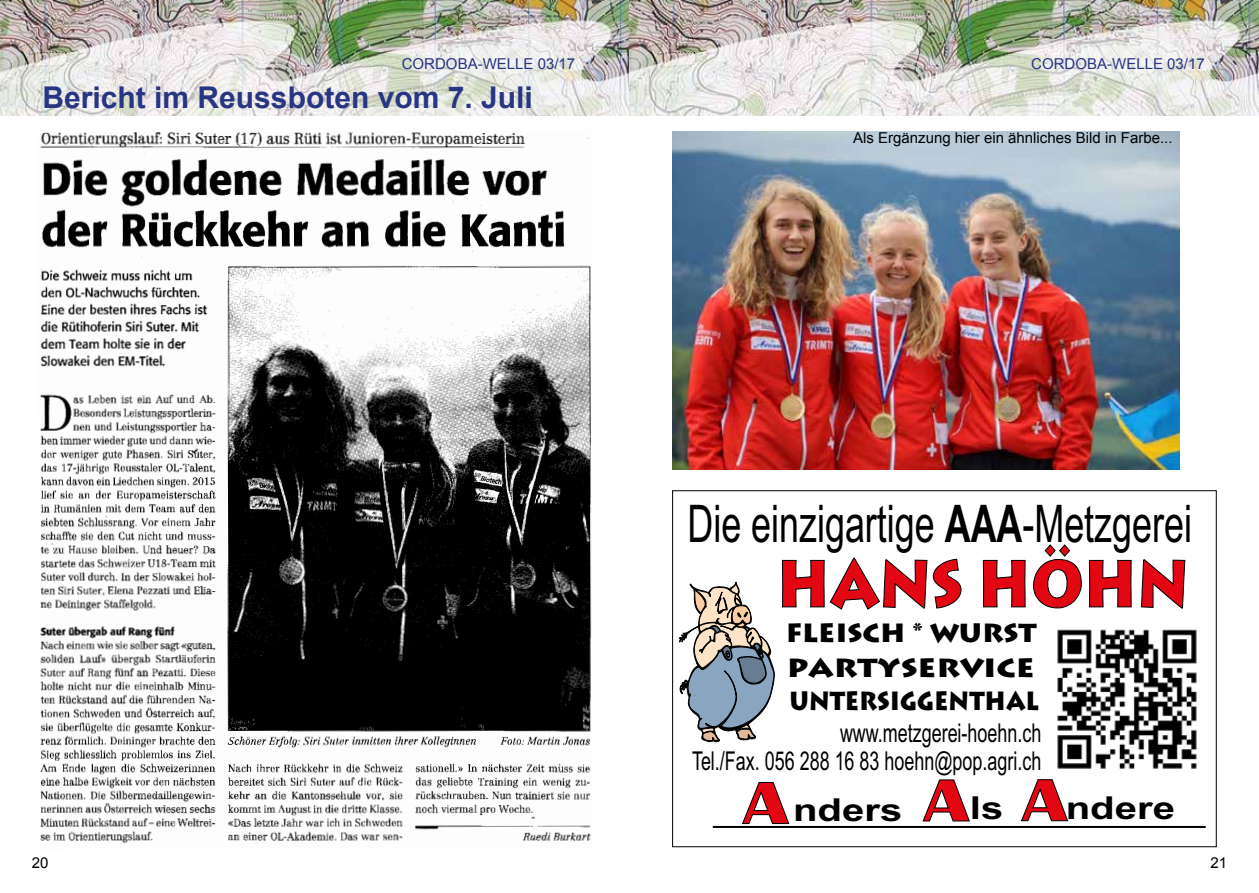
<style>
.page{position:relative;width:1259px;height:893px;background:#fff}
.page>*{position:absolute;margin:0;border:0;box-sizing:border-box;transform-origin:0 0}
.t1{font:700 65.4px "Lithograph";color:#e30613;scale:.89 1}
.t2{font:51.9px "Arial";color:#000;scale:.69 1}
.t3{font:700 31.65px "Arial";color:#000;scale:1.27 1}
.t4{font:700 30px "Arial";color:#283583}
.t5{font:25.95px/29px "Arial";color:#000;text-align:right;scale:.69 1}
.t6{font:700 25.95px "Lithograph";color:#000;scale:.89 1}
.t7{font:700 25.95px "Lithograph";color:#000;scale:1.06 1}
.t8{font:700 25.95px "Lithograph";color:#000;scale:1.17 1}
.t9{font:15px "Arial";color:#000}
.t10{font:15px "Arial";color:#283583}
.s1{font-weight:700}
.s2{font-family:"Britannic";font-size:61.5px;color:#e30613}
</style>
<div class="page">
<img style="left:0;top:0;width:1259px;height:116px">
<svg style="left:679px;top:582px;width:95px;height:160px"></svg>
<svg style="left:781px;top:557px;width:180px;height:53px"></svg>
<svg style="left:982px;top:560px;width:43px;height:48px"></svg>
<svg style="left:1033px;top:544px;width:49px;height:65px"></svg>
<svg style="left:1088px;top:560px;width:43px;height:48px"></svg>
<svg style="left:1141px;top:559px;width:44px;height:50px"></svg>
<div style="left:713px;top:826px;width:492px;height:2px;border:1px solid #000"></div>
<svg style="left:742px;top:782px;width:47px;height:42px"></svg>
<svg style="left:922px;top:779px;width:48px;height:43px"></svg>
<svg style="left:1021px;top:779px;width:47px;height:42px"></svg>
<img style="left:1057px;top:629px;width:140px;height:140px">
<img style="left:40px;top:132px;width:552px;height:712px">
<img style="left:672px;top:132px;width:507px;height:338px">
<p class="t10" style="left:402px;top:54px;width:175px">CORDOBA-WELLE 03/17</p>
<p class="t10" style="left:1031px;top:54px;width:175px">CORDOBA-WELLE 03/17</p>
<p class="t4" style="left:43px;top:77px;width:492px">Bericht im Reussboten vom 7. Juli</p>
<p class="t9" style="left:853px;top:128px;width:321px">Als Ergänzung hier ein ähnliches Bild in Farbe...</p>
<h2 class="t2" style="left:687px;top:490px;width:732px">Die einzigartige <span class="s1">AAA</span>-Metzgerei</h2>
<h1 class="t1" style="left:776px;top:543px;width:465px">HANS HÖHN</h1>
<p class="t7" style="left:786px;top:617px;width:238px">FLEISCH * WURST</p>
<p class="t8" style="left:786px;top:652px;width:213px">PARTYSERVICE</p>
<p class="t6" style="left:789px;top:685px;width:282px">UNTERSIGGENTHAL</p>
<p class="t5" style="left:692px;top:718px;width:508px">www.metzgerei-hoehn.ch<br>Tel./Fax. 056 288 16 83 hoehn@pop.agri.ch</p>
<p class="t3" style="left:743px;top:787px;width:341px"><span class="s2">A</span>nders <span class="s2">A</span>ls <span class="s2">A</span>ndere</p>
<p class="t9" style="left:32px;top:853px;width:18px">20</p>
<p class="t9" style="left:1210px;top:853px;width:18px">21</p>
</div>
